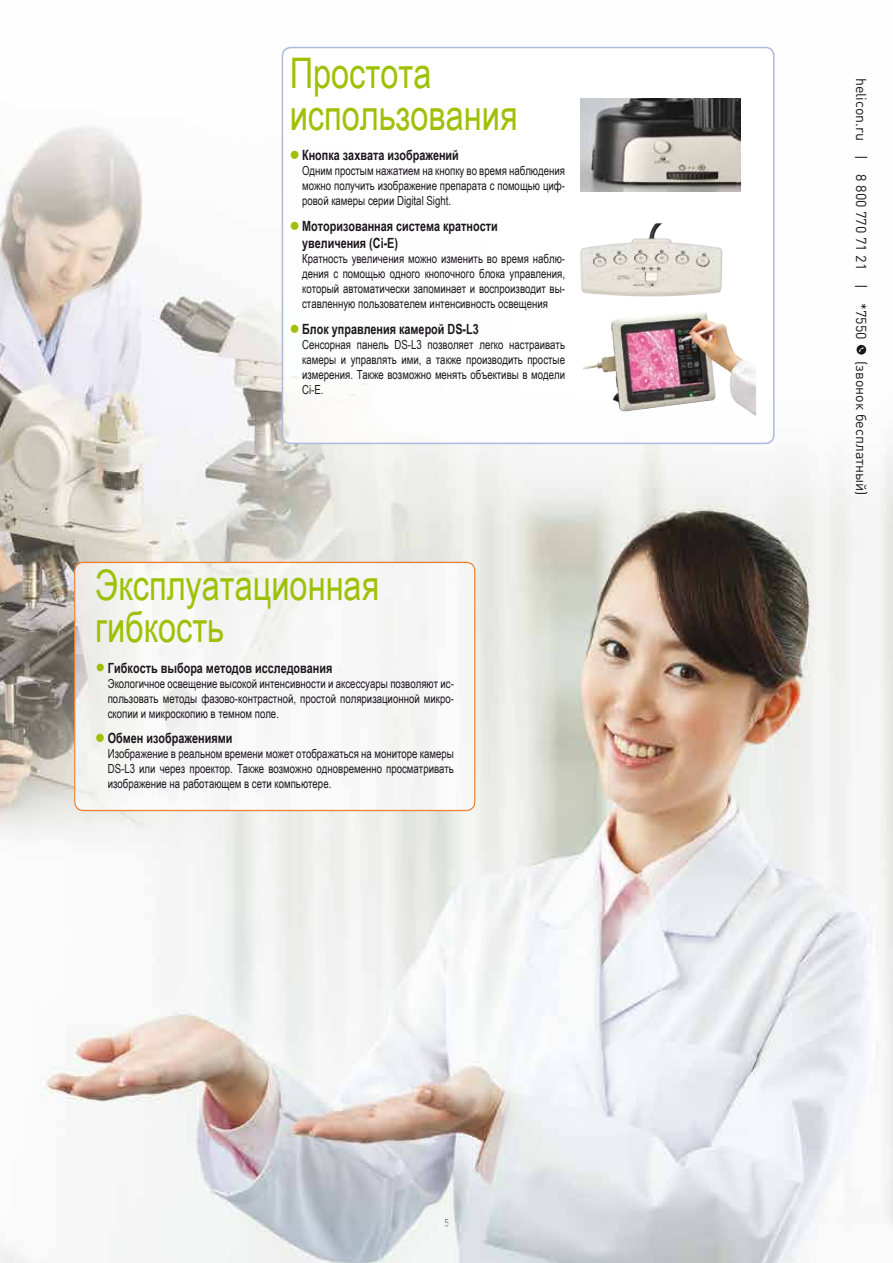
<style>
.page{position:relative;width:893px;height:1263px;background:#fff}
.page>*{position:absolute;margin:0;border:0;box-sizing:border-box;transform-origin:0 0}
.t1{font:42.15px/42.2px "Arial Narrow";color:#9ec106;scale:.94 1}
.t2{font:14.25px "DIN Pro";color:#1a171c}
.t3{font:700 14.1px/16.8px "Arial Narrow";color:#1a171c;scale:.94 1}
.t4{font:12.45px/15px "Arial Narrow";color:#1a171c;text-align:justify;scale:.94 1}
.s1{color:#9ec106}
</style>
<div class="page">
<img style="left:0;top:127px;width:893px;height:1136px">
<svg style="left:74px;top:562px;width:402px;height:249px;fill:#f5f6f5"></svg>
<svg style="left:281px;top:46px;width:494px;height:399px"></svg>
<img style="left:580px;top:98px;width:160px;height:94px">
<img style="left:583px;top:311px;width:173px;height:105px">
<img style="left:580px;top:223px;width:142px;height:73px">
<svg style="left:96px;top:663px;width:8px;height:8px"></svg>
<svg style="left:444px;top:1219px;width:4px;height:8px"></svg>
<svg style="left:856px;top:345px;width:10px;height:10px"></svg>
<h1 class="t1" style="left:290px;top:50px;width:244px">Простота использования</h1>
<p class="t3" style="left:290px;top:146px;width:182px"><span class="s1">●</span> Кнопка захвата изображений</p>
<p class="t4" style="left:302px;top:163px;width:281px">Одним простым нажатием на кнопку во время наблюдения можно получить изображение препарата с помощью циф&shy;ровой камеры серии Digital Sight.</p>
<p class="t3" style="left:302px;top:217px;width:210px;text-indent:-12px"><span class="s1">●</span> Моторизованная система кратности увеличения (Ci-E)</p>
<p class="t4" style="left:302px;top:250px;width:281px">Кратность увеличения можно изменить во время наблю&shy;дения с помощью одного кнопочного блока управления, который автоматически запоминает и воспроизводит вы&shy;ставленную пользователем интенсивность освещения</p>
<p class="t3" style="left:290px;top:319px;width:203px"><span class="s1">●</span> Блок управления камерой DS-L3</p>
<p class="t4" style="left:302px;top:336px;width:281px">Сенсорная панель DS-L3 позволяет легко настраивать камеры и управлять ими, а также производить простые измерения. Также возможно менять объективы в модели Ci-E.</p>
<h1 class="t1" style="left:95px;top:563px;width:304px">Эксплуатационная гибкость</h1>
<p class="t3" style="left:108px;top:658px;width:241px">Гибкость выбора методов исследования</p>
<p class="t4" style="left:108px;top:675px;width:370px">Экологичное освещение высокой интенсивности и аксессуары позволяют ис&shy;пользовать методы фазово-контрастной, простой поляризационной микро&shy;скопии и микроскопию в темном поле.</p>
<p class="t3" style="left:95px;top:729px;width:147px"><span class="s1">●</span> Обмен изображениями</p>
<p class="t4" style="left:108px;top:746px;width:370px">Изображение в реальном времени может отображаться на мониторе камеры DS-L3 или через проектор. Также возможно одновременно просматривать изображение на работающем в сети компьютере.</p>
<p class="t2" style="left:871px;top:78px;width:264px;rotate:90deg">helicon.ru | 8 800 770 71 21 | *7550</p>
<p class="t2" style="left:871px;top:361px;width:136px;rotate:90deg">(звонок бесплатный)</p>
</div>
